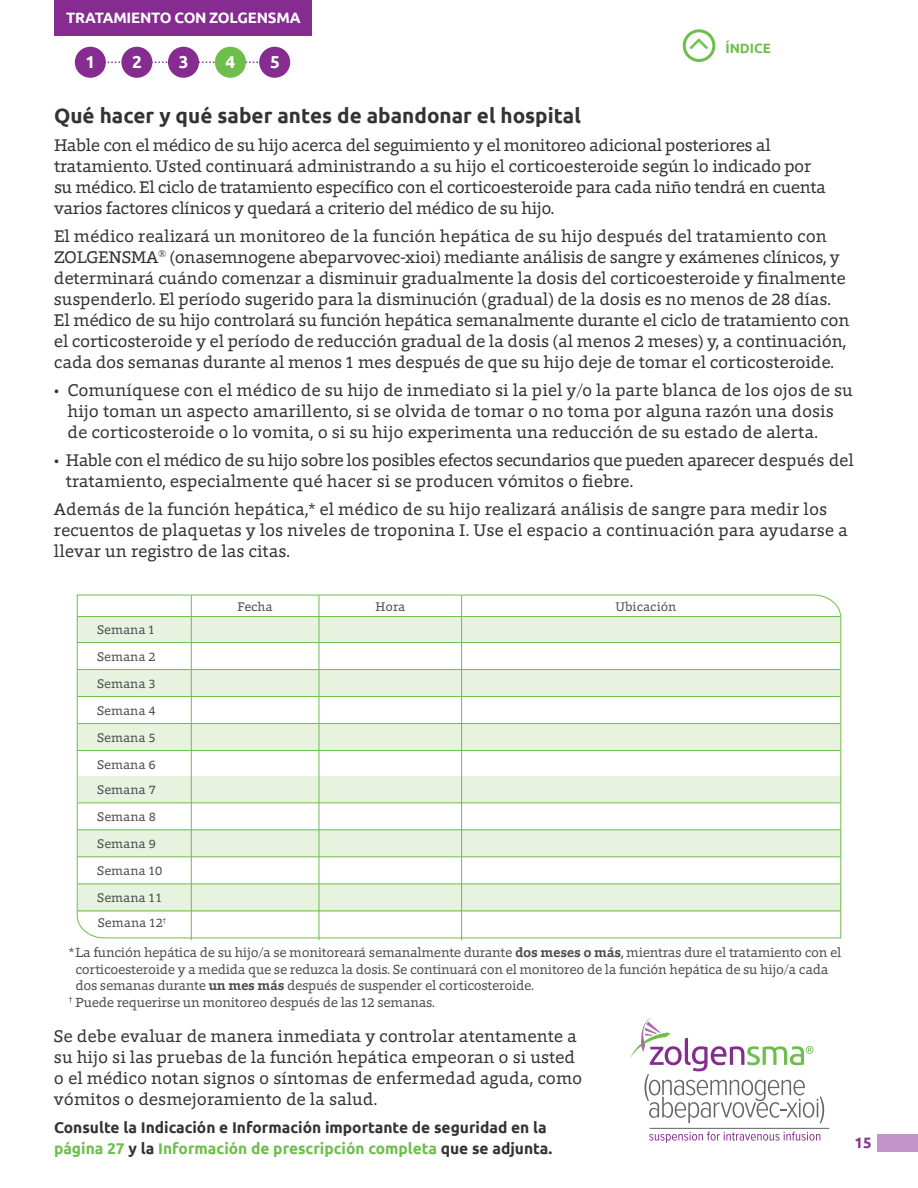
<style>
.page{position:relative;width:918px;height:1188px;background:#fff}
.page>*{position:absolute;margin:0;border:0;box-sizing:border-box;transform-origin:0 0}
.t1{font:700 20.7px "Ubuntu";color:#333}
.t2{font:17.25px/21px "Foro";letter-spacing:-.01em;color:#333}
.t3{font:17.25px/21px "Foro";letter-spacing:-.03em;color:#333}
.t4{font:700 17.25px "Ubuntu";color:#fff}
.t5{font:700 15.6px/20.7px "Ubuntu";color:#333}
.t6{font:700 15px "Ubuntu";letter-spacing:-.02em;color:#fff}
.t7{font:700 15px "Ubuntu";color:#862d91}
.t8{font:13.5px "Foro";letter-spacing:-.02em;color:#4d4d4f}
.t9{font:700 13.5px "Ubuntu";color:#6dbe4b}
.t10{font:12.75px "Foro";color:#4d4d4f}
.s1{font-weight:700}
.s2{color:#6dbe4b}
</style>
<div class="page">
<svg style="left:684px;top:31px;width:30px;height:29px"></svg>
<div style="left:683px;top:29px;width:32px;height:33px;border:3px solid #6dbe4b;border-radius:50%"></div>
<hr style="left:650px;top:1128px;width:179px;height:1px;background:#636466">
<svg style="left:649px;top:1132px;width:171px;height:11px"></svg>
<svg style="left:630px;top:1017px;width:194px;height:107px"></svg>
<div style="left:878px;top:1134px;width:40px;height:17px;background:#c296c8"></div>
<svg style="left:107px;top:61px;width:151px;height:2px"></svg>
<div style="left:75px;top:47px;width:31px;height:31px;background:#862c91;border-radius:50%"></div>
<div style="left:121px;top:47px;width:31px;height:31px;background:#862c91;border-radius:50%"></div>
<div style="left:168px;top:47px;width:31px;height:31px;background:#862c91;border-radius:50%"></div>
<div style="left:215px;top:47px;width:31px;height:31px;background:#6dbe4b;border-radius:50%"></div>
<div style="left:259px;top:47px;width:31px;height:31px;background:#862c91;border-radius:50%"></div>
<div style="left:54px;top:0;width:257px;height:35px;background:#862c91"></div>
<hr style="left:191px;top:595px;width:1px;height:345px;background:#6ebe4b">
<hr style="left:319px;top:595px;width:1px;height:345px;background:#6ebe4b">
<hr style="left:461px;top:595px;width:1px;height:345px;background:#6ebe4b">
<svg style="left:77px;top:595px;width:764px;height:343px"></svg>
<svg style="left:690px;top:39px;width:18px;height:10px"></svg>
<p class="t6" style="left:66px;top:8px;width:236px">TRATAMIENTO CON ZOLGENSMA</p>
<p class="t9" style="left:725px;top:40px;width:47px">ÍNDICE</p>
<p class="t4" style="left:86px;top:51px;width:11px">1</p>
<p class="t4" style="left:132px;top:51px;width:11px">2</p>
<p class="t4" style="left:179px;top:51px;width:11px">3</p>
<p class="t4" style="left:226px;top:51px;width:11px">4</p>
<p class="t4" style="left:270px;top:51px;width:11px">5</p>
<p class="t1" style="left:54px;top:103px;width:528px">Qué hacer y qué saber antes de abandonar el hospital</p>
<p class="t2" style="left:54px;top:135px;width:773px">Hable con el médico de su hijo acerca del seguimiento y el monitoreo adicional posteriores al tratamiento. Usted continuará administrando a su hijo el corticoesteroide según lo indicado por su médico. El ciclo de tratamiento específico con el corticoesteroide para cada niño tendrá en cuenta varios factores clínicos y quedará a criterio del médico de su hijo.</p>
<p class="t2" style="left:54px;top:225px;width:797px">El médico realizará un monitoreo de la función hepática de su hijo después del tratamiento con ZOLGENSMA<sup>®</sup> (onasemnogene abeparvovec-xioi) mediante análisis de sangre y exámenes clínicos, y determinará cuándo comenzar a disminuir gradualmente la dosis del corticoesteroide y finalmente suspenderlo. El período sugerido para la disminución (gradual) de la dosis es no menos de 28 días.<br>El médico de su hijo controlará su función hepática semanalmente durante el ciclo de tratamiento con el corticosteroide y el período de reducción gradual de la dosis (al menos 2 meses) y, a continuación, cada dos semanas durante al menos 1 mes después de que su hijo deje de tomar el corticosteroide.</p>
<p class="t2" style="left:68px;top:379px;width:787px;text-indent:-14px">• Comuníquese con el médico de su hijo de inmediato si la piel y/o la parte blanca de los ojos de su hijo toman un aspecto amarillento, si se olvida de tomar o no toma por alguna razón una dosis de corticosteroide o lo vomita, o si su hijo experimenta una reducción de su estado de alerta.</p>
<p class="t3" style="left:66px;top:450px;width:790px;text-indent:-12px">• Hable con el médico de su hijo sobre los posibles efectos secundarios que pueden aparecer después del tratamiento, especialmente qué hacer si se producen vómitos o fiebre.</p>
<p class="t2" style="left:54px;top:498px;width:796px">Además de la función hepática,* el médico de su hijo realizará análisis de sangre para medir los recuentos de plaquetas y los niveles de troponina I. Use el espacio a continuación para ayudarse a llevar un registro de las citas.</p>
<p class="t10" style="left:97px;top:621px;width:59px">Semana 1</p>
<p class="t10" style="left:97px;top:648px;width:60px">Semana 2</p>
<p class="t10" style="left:97px;top:675px;width:60px">Semana 3</p>
<p class="t10" style="left:97px;top:702px;width:60px">Semana 4</p>
<p class="t10" style="left:97px;top:729px;width:60px">Semana 5</p>
<p class="t10" style="left:97px;top:756px;width:60px">Semana 6</p>
<p class="t10" style="left:97px;top:781px;width:60px">Semana 7</p>
<p class="t10" style="left:97px;top:808px;width:60px">Semana 8</p>
<p class="t10" style="left:97px;top:835px;width:60px">Semana 9</p>
<p class="t10" style="left:97px;top:862px;width:67px">Semana 10</p>
<p class="t10" style="left:97px;top:889px;width:67px">Semana 11</p>
<p class="t10" style="left:237px;top:599px;width:37px">Fecha</p>
<p class="t10" style="left:376px;top:599px;width:31px">Hora</p>
<p class="t10" style="left:615px;top:599px;width:63px">Ubicación</p>
<p class="t10" style="left:98px;top:915px;width:70px">Semana 12<sup>†</sup></p>
<p class="t8" style="left:69px;top:944px;width:774px">*La función hepática de su hijo/a se monitoreará semanalmente durante <span class="s1">dos meses o más</span>, mientras dure el tratamiento con el</p>
<p class="t8" style="left:75px;top:960px;width:754px">corticoesteroide y a medida que se reduzca la dosis. Se continuará con el monitoreo de la función hepática de su hijo/a cada</p>
<p class="t8" style="left:75px;top:977px;width:460px">dos semanas durante <span class="s1">un mes más</span> después de suspender el corticosteroide.</p>
<p class="t8" style="left:69px;top:993px;width:368px"><sup>†</sup> Puede requerirse un monitoreo después de las 12 semanas.</p>
<p class="t2" style="left:54px;top:1025px;width:530px">Se debe evaluar de manera inmediata y controlar atentamente a su hijo si las pruebas de la función hepática empeoran o si usted o el médico notan signos o síntomas de enfermedad aguda, como vómitos o desmejoramiento de la salud.</p>
<p class="t5" style="left:54px;top:1117px;width:500px">Consulte la Indicación e Información importante de seguridad en la <span class="s2">página 27</span> y la <span class="s2">Información de prescripción completa</span> que se adjunta.</p>
<p class="t7" style="left:855px;top:1134px;width:19px">15</p>
</div>
